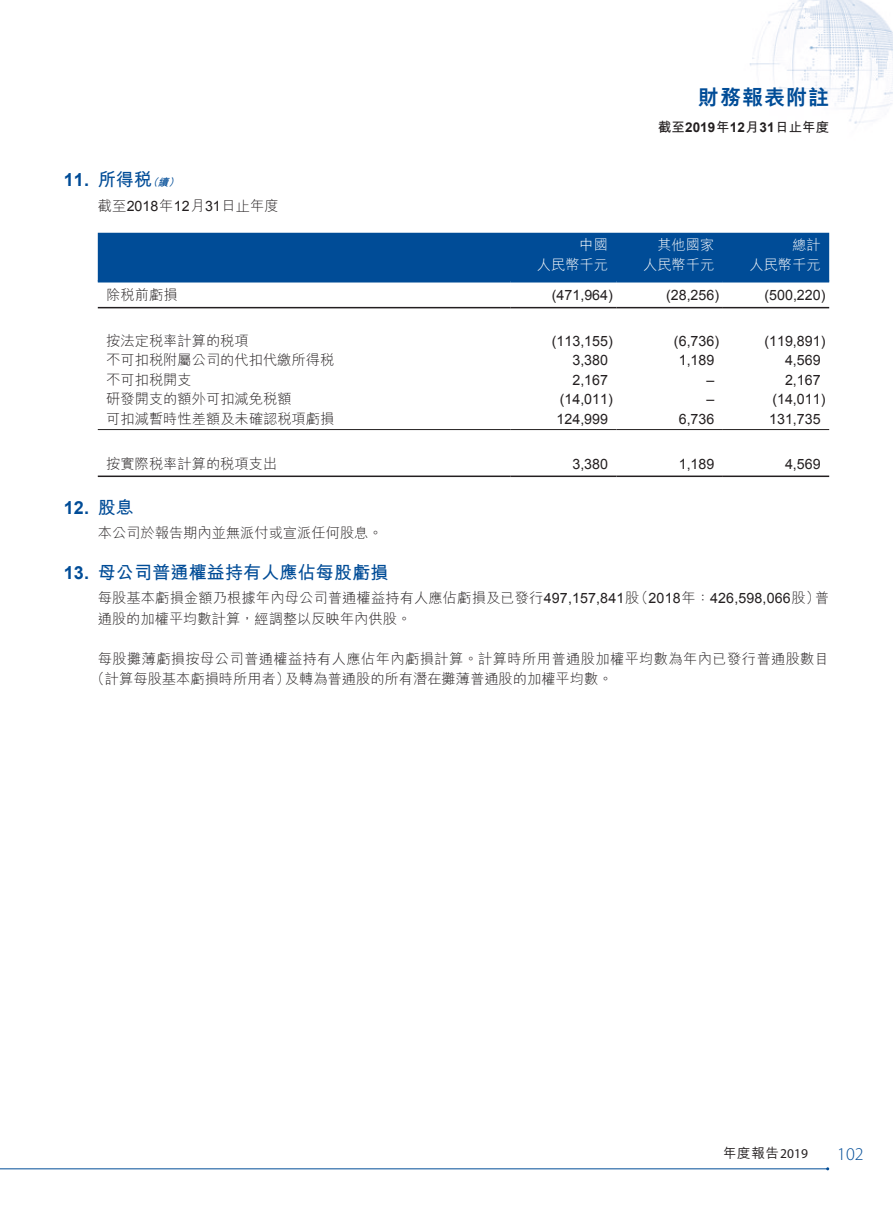
<style>
.page{position:relative;width:893px;height:1212px;background:#fff}
.page>*{position:absolute;margin:0;border:0;box-sizing:border-box;transform-origin:0 0}
.t1{font:800 21px "M Hei HK";letter-spacing:.05em;color:#004c97}
.t2{font:700 18px "M Hei HK";letter-spacing:.01em;color:#004c97}
.t3{font:700 18px "Arial";color:#004c97}
.t4{font:300 18px "Myriad Pro";color:#004c97}
.t5{font:300 14.25px/20.2px "M Hei HK";color:#231f20}
.t6{font:14.25px "Arial";color:#231f20}
.t7{font:300 14.25px/20.2px "M Hei HK";letter-spacing:.025em;color:#231f20}
.t8{font:300 14.25px "M Hei HK";color:#fff}
.t9{font:700 13.5px "M Hei HK";color:#231f20}
.t10{font:500 13.5px "M Hei HK";color:#231f20}
.t11{font:italic 700 10.5px "M Hei HK";color:#004c97}
.s1{font-family:"Arial"}
.s2{font-family:"Arial";font-weight:400}
.s3{font-family:"M Hei HK";font-weight:300}
.s4{font-family:"Myriad Pro";font-weight:400}
</style>
<div class="page">
<img style="left:749px;top:0;width:144px;height:124px">
<hr style="left:0;top:1168px;width:828px;height:1px;background:#004c97">
<div style="left:98px;top:233px;width:731px;height:47px;background:#004c97"></div>
<hr style="left:98px;top:280px;width:412px;height:2px;background:#004c97">
<hr style="left:510px;top:280px;width:107px;height:2px;background:#004c97">
<hr style="left:617px;top:280px;width:106px;height:2px;background:#004c97">
<hr style="left:723px;top:280px;width:106px;height:2px;background:#004c97">
<hr style="left:98px;top:307px;width:412px;height:1px;background:#231f20">
<hr style="left:510px;top:307px;width:107px;height:1px;background:#231f20">
<hr style="left:617px;top:307px;width:106px;height:1px;background:#231f20">
<hr style="left:723px;top:307px;width:106px;height:1px;background:#231f20">
<hr style="left:98px;top:429px;width:412px;height:1px;background:#231f20">
<hr style="left:510px;top:429px;width:107px;height:1px;background:#231f20">
<hr style="left:617px;top:429px;width:106px;height:1px;background:#231f20">
<hr style="left:723px;top:429px;width:106px;height:1px;background:#231f20">
<hr style="left:98px;top:475px;width:412px;height:2px;background:#231f20">
<hr style="left:510px;top:475px;width:107px;height:2px;background:#231f20">
<hr style="left:617px;top:475px;width:106px;height:2px;background:#231f20">
<hr style="left:723px;top:475px;width:106px;height:2px;background:#231f20">
<h1 class="t1" style="left:698px;top:87px;width:133px">財務報表附註</h1>
<p class="t9" style="left:658px;top:117px;width:173px">截至<span class="s1">2019</span>年<span class="s1">12</span>月<span class="s1">31</span>日止年度</p>
<p class="t3" style="left:64px;top:168px;width:27px">11.</p>
<p class="t2" style="left:98px;top:166px;width:56px">所得稅</p>
<p class="t11" style="left:147px;top:175px;width:16px">（</p>
<p class="t11" style="left:169px;top:175px;width:16px">(</p>
<p class="t11" style="left:158px;top:175px;width:16px">續</p>
<p class="t5" style="left:98px;top:195px;width:182px">截至<span class="s2">2018</span>年<span class="s2">12</span>月<span class="s2">31</span>日止年度</p>
<p class="t5" style="left:106px;top:285px;width:73px">除稅前虧損</p>
<p class="t5" style="left:106px;top:330px;width:144px">按法定稅率計算的稅項</p>
<p class="t5" style="left:106px;top:349px;width:230px">不可扣稅附屬公司的代扣代繳所得稅</p>
<p class="t5" style="left:106px;top:369px;width:87px">不可扣稅開支</p>
<p class="t5" style="left:106px;top:388px;width:187px">研發開支的額外可扣減免稅額</p>
<p class="t5" style="left:106px;top:408px;width:229px">可扣減暫時性差額及未確認稅項虧損</p>
<p class="t8" style="left:580px;top:238px;width:30px">中國</p>
<p class="t8" style="left:657px;top:238px;width:58px">其他國家</p>
<p class="t8" style="left:792px;top:238px;width:30px">總計</p>
<p class="t8" style="left:537px;top:257px;width:73px">人民幣千元</p>
<p class="t8" style="left:643px;top:257px;width:73px">人民幣千元</p>
<p class="t8" style="left:749px;top:257px;width:73px">人民幣千元</p>
<p class="t6" style="left:552px;top:286px;width:63px">)471,964(</p>
<p class="t6" style="left:666px;top:286px;width:55px">)28,256(</p>
<p class="t6" style="left:764px;top:286px;width:63px">)500,220(</p>
<p class="t6" style="left:552px;top:331px;width:63px">)113,155(</p>
<p class="t6" style="left:674px;top:331px;width:47px">)6,736(</p>
<p class="t6" style="left:764px;top:331px;width:63px">)119,891(</p>
<p class="t6" style="left:572px;top:351px;width:37px">3,380</p>
<p class="t6" style="left:679px;top:351px;width:37px">1,189</p>
<p class="t6" style="left:785px;top:351px;width:37px">4,569</p>
<p class="t6" style="left:572px;top:370px;width:37px">2,167</p>
<p class="t6" style="left:706px;top:370px;width:9px">–</p>
<p class="t6" style="left:785px;top:370px;width:37px">2,167</p>
<p class="t6" style="left:560px;top:390px;width:55px">)14,011(</p>
<p class="t6" style="left:706px;top:390px;width:9px">–</p>
<p class="t6" style="left:772px;top:390px;width:55px">)14,011(</p>
<p class="t6" style="left:557px;top:409px;width:53px">124,999</p>
<p class="t6" style="left:679px;top:409px;width:37px">6,736</p>
<p class="t6" style="left:769px;top:409px;width:53px">131,735</p>
<p class="t3" style="left:64px;top:496px;width:27px">12.</p>
<p class="t3" style="left:64px;top:561px;width:27px">13.</p>
<p class="t5" style="left:106px;top:453px;width:173px">按實際稅率計算的稅項支出</p>
<p class="t2" style="left:98px;top:494px;width:38px">股息</p>
<p class="t5" style="left:98px;top:523px;width:286px">本公司於報告期內並無派付或宣派任何股息。</p>
<p class="t2" style="left:98px;top:559px;width:292px">母公司普通權益持有人應佔每股虧損</p>
<p class="t6" style="left:572px;top:454px;width:37px">3,380</p>
<p class="t6" style="left:679px;top:454px;width:37px">1,189</p>
<p class="t6" style="left:785px;top:454px;width:37px">4,569</p>
<p class="t6" style="left:634px;top:589px;width:187px"><span class="s3">（</span>2018<span class="s3">年：</span>426,598,066<span class="s3">股）</span></p>
<p class="t5" style="left:98px;top:588px;width:543px">每股基本虧損金額乃根據年內母公司普通權益持有人應佔虧損及已發行<span class="s2">497,157,841</span>股通股的加權平均數計算，經調整以反映年內供股。</p>
<p class="t7" style="left:285px;top:649px;width:546px;text-indent:-187px">每股攤薄虧損按母公司普通權益持有人應佔年內虧損計算。計算時所用普通股加權平均數為年內已發行普通股數目及轉為普通股的所有潛在攤薄普通股的加權平均數。</p>
<p class="t5" style="left:815px;top:588px;width:16px">普</p>
<p class="t5" style="left:91px;top:669px;width:201px">（計算每股基本虧損時所用者）</p>
<p class="t10" style="left:723px;top:1143px;width:86px">年度報告<span class="s4">2019</span></p>
<p class="t4" style="left:837px;top:1144px;width:28px">102</p>
</div>
